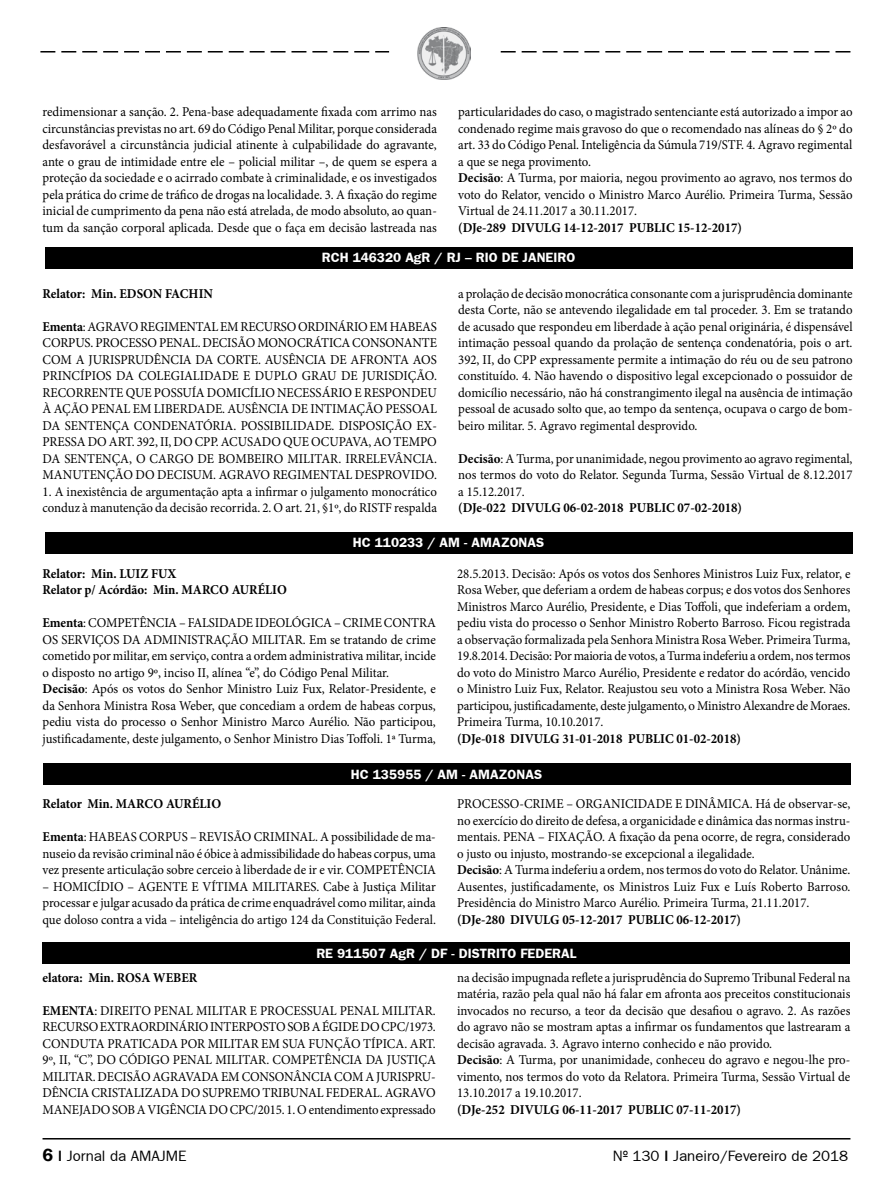
<style>
.page{position:relative;width:893px;height:1191px;background:#fff}
.page>*{position:absolute;margin:0;border:0;box-sizing:border-box;transform-origin:0 0}
.t1{font:15px "Frankfurt Gothic Plain";color:#000}
.t2{font:13.5px/16.5px "Minion Pro";color:#000;text-align:justify;scale:.95 1}
.t3{font:700 13.5px/16.5px "Minion Pro";color:#000;scale:.95 1}
.t4{font:700 13.5px "Frankfurt Gothic";color:#fff}
.s1{font-weight:700}
.s2{font-family:"Frankfurt Gothic";font-weight:700;font-size:18px}
.s3{font-family:"Frankfurt Gothic";font-weight:700}
</style>
<div class="page">
<svg style="left:40px;top:51px;width:810px;height:1px"></svg>
<div style="left:389px;top:27px;width:108px;height:54px;background:#fff"></div>
<hr style="left:43px;top:1138px;width:807px;height:1px;background:#000">
<img style="left:418px;top:27px;width:52px;height:52px">
<div style="left:45px;top:247px;width:808px;height:21px;background:#000"></div>
<div style="left:45px;top:531px;width:808px;height:22px;background:#000"></div>
<div style="left:43px;top:763px;width:807px;height:21px;background:#000"></div>
<div style="left:43px;top:942px;width:807px;height:21px;background:#000"></div>
<p class="t2" style="left:43px;top:104px;width:417px">redimensionar a sanção. 2. Pena-base adequadamente fixada com arrimo nas circunstâncias previstas no art. 69 do Código Penal Militar, porque considerada desfavorável a circunstância judicial atinente à culpabilidade do agravante, ante o grau de intimidade entre ele – policial militar –, de quem se espera a proteção da sociedade e o acirrado combate à criminalidade, e os investigados pela prática do crime de tráfico de drogas na localidade. 3. A fixação do regime inicial de cumprimento da pena não está atrelada, de modo absoluto, ao quan&shy;tum da sanção corporal aplicada. Desde que o faça em decisão lastreada nas</p>
<p class="t2" style="left:458px;top:104px;width:417px;text-align:left">particularidades do caso, o magistrado sentenciante está autorizado a impor ao condenado regime mais gravoso do que o recomendado nas alíneas do § 2º do art. 33 do Código Penal. Inteligência da Súmula 719/STF. 4. Agravo regimental a que se nega provimento.<br><span class="s1">Decisão</span>: A Turma, por maioria, negou provimento ao agravo, nos termos do voto do Relator, vencido o Ministro Marco Aurélio. Primeira Turma, Sessão Virtual de 24.11.2017 a 30.11.2017.</p>
<p class="t3" style="left:458px;top:219px;width:300px">(DJe-289 DIVULG 14-12-2017 PUBLIC 15-12-2017)</p>
<p class="t4" style="left:322px;top:249px;width:255px">RCH 146320 AgR / RJ – RIO DE JANEIRO</p>
<p class="t3" style="left:43px;top:285px;width:109px">Relator: Min. EDSON</p>
<p class="t3" style="left:165px;top:285px;width:44px">FACHIN</p>
<p class="t2" style="left:43px;top:318px;width:417px"><span class="s1">Ementa</span>: AGRAVO REGIMENTAL EM RECURSO ORDINÁRIO EM HABEAS CORPUS. PROCESSO PENAL. DECISÃO MONOCRÁTICA CONSONANTE COM A JURISPRUDÊNCIA DA CORTE. AUSÊNCIA DE AFRONTA AOS PRINCÍPIOS DA COLEGIALIDADE E DUPLO GRAU DE JURISDIÇÃO.<br>RECORRENTE QUE POSSUÍA DOMICÍLIO NECESSÁRIO E RESPONDEU À AÇÃO PENAL EM LIBERDADE. AUSÊNCIA DE INTIMAÇÃO PESSOAL DA SENTENÇA CONDENATÓRIA. POSSIBILIDADE. DISPOSIÇÃO EX-PRESSA DO ART. 392, II, DO CPP. ACUSADO QUE OCUPAVA, AO TEMPO DA SENTENÇA, O CARGO DE BOMBEIRO MILITAR. IRRELEVÂNCIA.<br>MANUTENÇÃO DO DECISUM. AGRAVO REGIMENTAL DESPROVIDO.</p>
<p class="t2" style="left:43px;top:483px;width:417px">1. A inexistência de argumentação apta a infirmar o julgamento monocrático conduz à manutenção da decisão recorrida. 2. O art. 21, §1º, do RISTF respalda</p>
<p class="t2" style="left:458px;top:285px;width:417px">a prolação de decisão monocrática consonante com a jurisprudência dominante desta Corte, não se antevendo ilegalidade em tal proceder. 3. Em se tratando de acusado que respondeu em liberdade à ação penal originária, é dispensável intimação pessoal quando da prolação de sentença condenatória, pois o art.<br>392, II, do CPP expressamente permite a intimação do réu ou de seu patrono constituído. 4. Não havendo o dispositivo legal excepcionado o possuidor de domicílio necessário, não há constrangimento ilegal na ausência de intimação pessoal de acusado solto que, ao tempo da sentença, ocupava o cargo de bom&shy;beiro militar. 5. Agravo regimental desprovido.</p>
<p class="t2" style="left:458px;top:450px;width:417px"><span class="s1">Decisão</span>: A Turma, por unanimidade, negou provimento ao agravo regimental, nos termos do voto do Relator. Segunda Turma, Sessão Virtual de 8.12.2017 a 15.12.2017.</p>
<p class="t3" style="left:458px;top:499px;width:300px">(DJe-022 DIVULG 06-02-2018 PUBLIC 07-02-2018)</p>
<p class="t4" style="left:353px;top:534px;width:193px">HC 110233 / AM - AMAZONAS</p>
<p class="t3" style="left:43px;top:565px;width:169px">Relator: Min. LUIZ FUX<br>Relator p/ Acórdão: Min. MARCO</p>
<p class="t3" style="left:232px;top:581px;width:11px">AUR</p>
<p class="t3" style="left:258px;top:581px;width:24px">ÉLIO</p>
<p class="t2" style="left:43px;top:614px;width:416px;text-align:left"><span class="s1">Ementa</span>: COMPETÊNCIA – FALSIDADE IDEOLÓGICA – CRIME CONTRA OS SERVIÇOS DA ADMINISTRAÇÃO MILITAR. Em se tratando de crime cometido por militar, em serviço, contra a ordem administrativa militar, incide o disposto no artigo 9º, inciso II, alínea “e”, do Código Penal Militar.<br><span class="s1">Decisão</span>: Após os votos do Senhor Ministro Luiz Fux, Relator-Presidente, e da Senhora Ministra Rosa Weber, que concediam a ordem de habeas corpus, pediu vista do processo o Senhor Ministro Marco Aurélio. Não participou, justificadamente, deste julgamento, o Senhor Ministro Dias Toffoli. 1ª Turma,</p>
<p class="t2" style="left:457px;top:565px;width:416px">28.5.2013. Decisão: Após os votos dos Senhores Ministros Luiz Fux, relator, e Rosa Weber, que deferiam a ordem de habeas corpus; e dos votos dos Senhores Ministros Marco Aurélio, Presidente, e Dias Toffoli, que indeferiam a ordem, pediu vista do processo o Senhor Ministro Roberto Barroso. Ficou registrada a observação formalizada pela Senhora Ministra Rosa Weber. Primeira Turma, 19.8.2014. Decisão: Por maioria de votos, a Turma indeferiu a ordem, nos termos do voto do Ministro Marco Aurélio, Presidente e redator do acórdão, vencido o Ministro Luiz Fux, Relator. Reajustou seu voto a Ministra Rosa Weber. Não participou, justificadamente, deste julgamento, o Ministro Alexandre de Moraes.<br>Primeira Turma, 10.10.2017.</p>
<p class="t3" style="left:457px;top:730px;width:300px">(DJe-018 DIVULG 31-01-2018 PUBLIC 01-02-2018)</p>
<p class="t4" style="left:351px;top:766px;width:193px">HC 135955 / AM - AMAZONAS</p>
<p class="t3" style="left:43px;top:795px;width:100px">Relator Min. MARCO</p>
<p class="t3" style="left:166px;top:795px;width:11px">AUR</p>
<p class="t3" style="left:192px;top:795px;width:24px">ÉLIO</p>
<p class="t2" style="left:43px;top:828px;width:416px"><span class="s1">Ementa</span>: HABEAS CORPUS – REVISÃO CRIMINAL. A possibilidade de ma&shy;nuseio da revisão criminal não é óbice à admissibilidade do habeas corpus, uma vez presente articulação sobre cerceio à liberdade de ir e vir. COMPETÊNCIA</p>
<p class="t2" style="left:43px;top:878px;width:416px">– HOMICÍDIO – AGENTE E VÍTIMA MILITARES. Cabe à Justiça Militar processar e julgar acusado da prática de crime enquadrável como militar, ainda que doloso contra a vida – inteligência do artigo 124 da Constituição Federal.</p>
<p class="t2" style="left:457px;top:795px;width:416px;text-align:left">PROCESSO-CRIME – ORGANICIDADE E DINÂMICA. Há de observar-se, no exercício do direito de defesa, a organicidade e dinâmica das normas instru&shy;mentais. PENA – FIXAÇÃO. A fixação da pena ocorre, de regra, considerado o justo ou injusto, mostrando-se excepcional a ilegalidade.<br><span class="s1">Decisão</span>: A Turma indeferiu a ordem, nos termos do voto do Relator. Unânime.<br>Ausentes, justificadamente, os Ministros Luiz Fux e Luís Roberto Barroso.<br>Presidência do Ministro Marco Aurélio. Primeira Turma, 21.11.2017.</p>
<p class="t3" style="left:457px;top:911px;width:300px">(DJe-280 DIVULG 05-12-2017 PUBLIC 06-12-2017)</p>
<p class="t4" style="left:316px;top:945px;width:262px">RE 911507 AgR / DF - DISTRITO FEDERAL</p>
<p class="t3" style="left:43px;top:969px;width:88px">elatora: Min. ROSA</p>
<p class="t3" style="left:153px;top:969px;width:39px">WEBER</p>
<p class="t3" style="left:43px;top:1002px;width:30px">EMENTA</p>
<p class="t2" style="left:43px;top:1002px;width:416px;text-indent:52px">: DIREITO PENAL MILITAR E PROCESSUAL PENAL MILITAR.<br>RECURSO EXTRAORDINÁRIO INTERPOSTO SOB A ÉGIDE DO CPC/1973.<br>CONDUTA PRATICADA POR MILITAR EM SUA FUNÇÃO TÍPICA. ART.<br>9º, II, “C”, DO CÓDIGO PENAL MILITAR. COMPETÊNCIA DA JUSTIÇA MILITAR. DECISÃO AGRAVADA EM CONSONÂNCIA COM A JURISPRU-DÊNCIA CRISTALIZADA DO SUPREMO TRIBUNAL FEDERAL. AGRAVO MANEJADO SOB A VIGÊNCIA DO CPC/2015. 1. O entendimento expressado</p>
<p class="t2" style="left:457px;top:969px;width:416px;text-align:left">na decisão impugnada reflete a jurisprudência do Supremo Tribunal Federal na matéria, razão pela qual não há falar em afronta aos preceitos constitucionais invocados no recurso, a teor da decisão que desafiou o agravo. 2. As razões do agravo não se mostram aptas a infirmar os fundamentos que lastrearam a decisão agravada. 3. Agravo interno conhecido e não provido.<br><span class="s1">Decisão</span>: A Turma, por unanimidade, conheceu do agravo e negou-lhe pro&shy;vimento, nos termos do voto da Relatora. Primeira Turma, Sessão Virtual de 13.10.2017 a 19.10.2017.</p>
<p class="t3" style="left:457px;top:1101px;width:300px">(DJe-252 DIVULG 06-11-2017 PUBLIC 07-11-2017)</p>
<p class="t1" style="left:43px;top:1147px;width:146px"><span class="s2">6</span> <span class="s3">|</span> Jornal da AMAJME</p>
<p class="t1" style="left:613px;top:1147px;width:237px">Nº 130 <span class="s3">|</span> Janeiro/Fevereiro de 2018</p>
</div>
